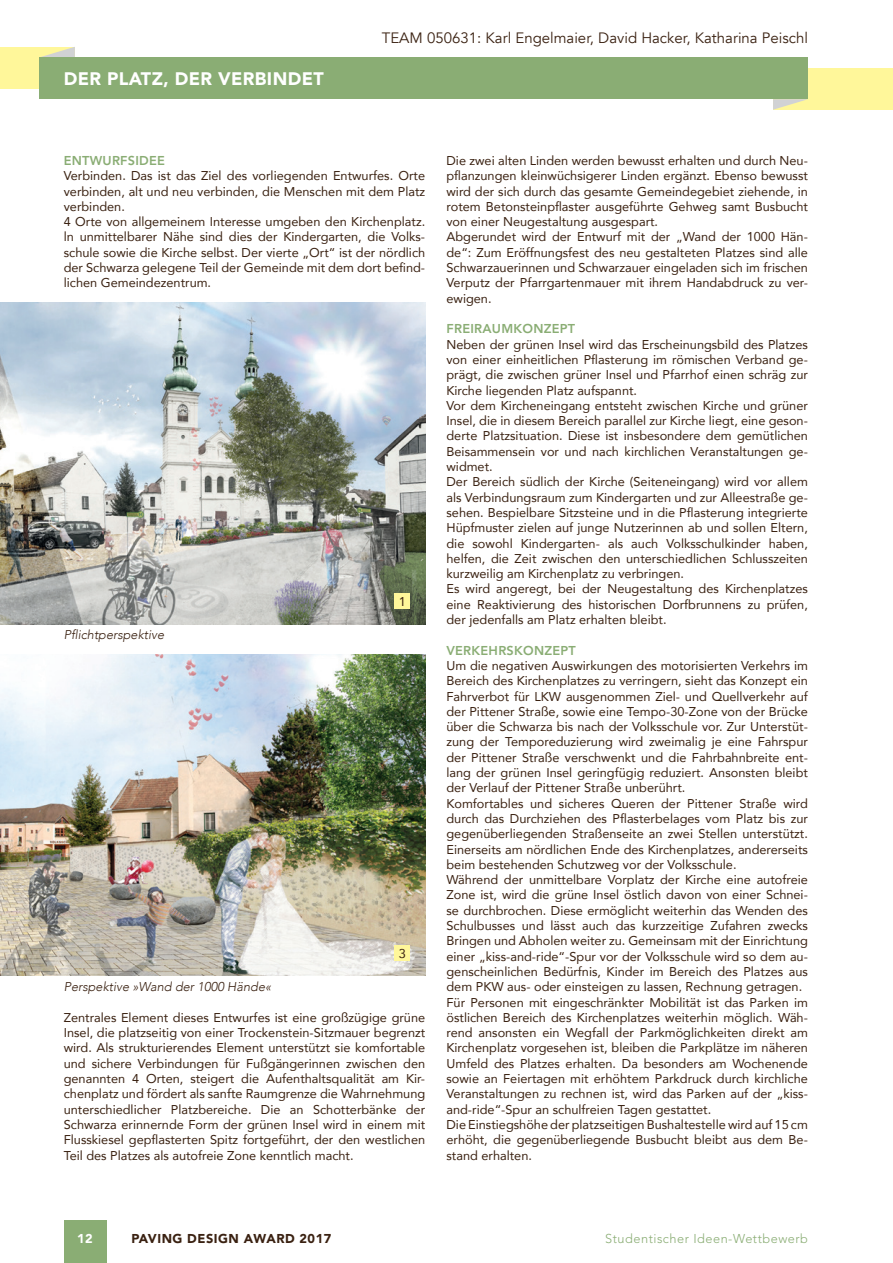
<style>
.page{position:relative;width:893px;height:1263px;background:#fff}
.page>*{position:absolute;margin:0;border:0;box-sizing:border-box;transform-origin:0 0}
.t1{font:900 18px "Avenir";letter-spacing:.02em;color:#fff}
.t2{font:15px "Avenir";color:#3a2111}
.t3{font:12.75px/15.3px "Avenir";color:#3a2111}
.t4{font:italic 300 12.75px "Avenir";color:#3a2111}
.t5{font:800 12.75px "Avenir";letter-spacing:.02em;color:#8aad74}
.t6{font:300 12.75px "Avenir";letter-spacing:.04em;color:#8aad74}
.t7{font:900 12.75px "Avenir";letter-spacing:.04em;color:#3a2111}
.t8{font:900 12.75px "Avenir";color:#fff}
</style>
<div class="page">
<div style="left:773px;top:68px;width:120px;height:42px;background:#fff79a"></div>
<div style="left:0;top:47px;width:75px;height:42px;background:#fff79a"></div>
<svg style="left:41px;top:47px;width:34px;height:10px"></svg>
<div style="left:40px;top:57px;width:768px;height:42px;background:#8aad74"></div>
<div style="left:64px;top:1220px;width:42px;height:43px;background:#8aad74"></div>
<svg style="left:773px;top:99px;width:34px;height:11px"></svg>
<img style="left:0;top:303px;width:425px;height:321px">
<img style="left:0;top:655px;width:425px;height:321px">
<div style="left:395px;top:593px;width:15px;height:16px;background:#fff79a"></div>
<div style="left:395px;top:945px;width:15px;height:16px;background:#fff79a"></div>
<h1 class="t1" style="left:64px;top:68px;width:261px">DER PLATZ, DER VERBINDET</h1>
<p class="t2" style="left:382px;top:28px;width:428px">TEAM 050631: Karl Engelmaier, David Hacker, Katharina Peischl</p>
<p class="t5" style="left:64px;top:153px;width:103px">ENTWURFSIDEE</p>
<p class="t3" style="left:64px;top:168px;width:363px">Verbinden. Das ist das Ziel des vorliegenden Entwurfes. Orte verbinden, alt und neu verbinden, die Menschen mit dem Platz verbinden.<br>4 Orte von allgemeinem Interesse umgeben den Kirchenplatz. ln unmittelbarer Nähe sind dies der Kindergarten, die Volks&shy;schule sowie die Kirche selbst. Der vierte „Ort“ ist der nördlich der Schwarza gelegene Teil der Gemeinde mit dem dort befind&shy;lichen Gemeindezentrum.</p>
<p class="t4" style="left:64px;top:627px;width:102px">Pflichtperspektive</p>
<p class="t4" style="left:64px;top:979px;width:209px">Perspektive »Wand der 1000 Hände«</p>
<p class="t3" style="left:399px;top:593px;width:9px">1</p>
<p class="t3" style="left:399px;top:945px;width:9px">3</p>
<p class="t3" style="left:64px;top:1009px;width:363px;text-align:justify">Zentrales Element dieses Entwurfes ist eine großzügige grüne Insel, die platzseitig von einer Trockenstein-Sitzmauer begrenzt wird. Als strukturierendes Element unterstützt sie komfortable und sichere Verbindungen für Fußgängerinnen zwischen den genannten 4 Orten, steigert die Aufenthaltsqualität am Kir&shy;chenplatz und fördert als sanfte Raumgrenze die Wahrnehmung unterschiedlicher Platzbereiche. Die an Schotterbänke der Schwarza erinnernde Form der grünen Insel wird in einem mit Flusskiesel gepflasterten Spitz fortgeführt, der den westlichen Teil des Platzes als autofreie Zone kenntlich macht.</p>
<p class="t3" style="left:446px;top:153px;width:363px">Die zwei alten Linden werden bewusst erhalten und durch Neu&shy;pflanzungen kleinwüchsigerer Linden ergänzt. Ebenso bewusst wird der sich durch das gesamte Gemeindegebiet ziehende, in rotem Betonsteinpflaster ausgeführte Gehweg samt Busbucht von einer Neugestaltung ausgespart.<br>Abgerundet wird der Entwurf mit der „Wand der 1000 Hän&shy;de“: Zum Eröffnungsfest des neu gestalteten Platzes sind alle Schwarzauerinnen und Schwarzauer eingeladen sich im frischen Verputz der Pfarrgartenmauer mit ihrem Handabdruck zu ver&shy;ewigen.</p>
<p class="t5" style="left:446px;top:321px;width:130px">FREIRAUMKONZEPT</p>
<p class="t3" style="left:446px;top:336px;width:363px">Neben der grünen Insel wird das Erscheinungsbild des Platzes von einer einheitlichen Pflasterung im römischen Verband ge&shy;prägt, die zwischen grüner Insel und Pfarrhof einen schräg zur Kirche liegenden Platz aufspannt.<br>Vor dem Kircheneingang entsteht zwischen Kirche und grüner Insel, die in diesem Bereich parallel zur Kirche liegt, eine geson&shy;derte Platzsituation. Diese ist insbesondere dem gemütlichen Beisammensein vor und nach kirchlichen Veranstaltungen ge&shy;widmet.<br>Der Bereich südlich der Kirche (Seiteneingang) wird vor allem als Verbindungsraum zum Kindergarten und zur Alleestraße ge&shy;sehen. Bespielbare Sitzsteine und in die Pflasterung integrierte Hüpfmuster zielen auf junge Nutzerinnen ab und sollen Eltern, die sowohl Kindergarten- als auch Volksschulkinder haben, helfen, die Zeit zwischen den unterschiedlichen Schlusszeiten kurzweilig am Kirchenplatz zu verbringen.<br>Es wird angeregt, bei der Neugestaltung des Kirchenplatzes eine Reaktivierung des historischen Dorfbrunnens zu prüfen, der jedenfalls am Platz erhalten bleibt.</p>
<p class="t5" style="left:446px;top:643px;width:131px">VERKEHRSKONZEPT</p>
<p class="t3" style="left:446px;top:657px;width:363px">Um die negativen Auswirkungen des motorisierten Verkehrs im Bereich des Kirchenplatzes zu verringern, sieht das Konzept ein Fahrverbot für LKW ausgenommen Ziel- und Quellverkehr auf der Pittener Straße, sowie eine Tempo-30-Zone von der Brücke über die Schwarza bis nach der Volksschule vor. Zur Unterstüt&shy;zung der Temporeduzierung wird zweimalig je eine Fahrspur der Pittener Straße verschwenkt und die Fahrbahnbreite ent&shy;lang der grünen Insel geringfügig reduziert. Ansonsten bleibt der Verlauf der Pittener Straße unberührt.<br>Komfortables und sicheres Queren der Pittener Straße wird durch das Durchziehen des Pflasterbelages vom Platz bis zur gegenüberliegenden Straßenseite an zwei Stellen unterstützt.<br>Einerseits am nördlichen Ende des Kirchenplatzes, andererseits beim bestehenden Schutzweg vor der Volksschule.<br>Während der unmittelbare Vorplatz der Kirche eine autofreie Zone ist, wird die grüne Insel östlich davon von einer Schnei&shy;se durchbrochen. Diese ermöglicht weiterhin das Wenden des Schulbusses und lässt auch das kurzzeitige Zufahren zwecks Bringen und Abholen weiter zu. Gemeinsam mit der Einrichtung einer „kiss-and-ride“-Spur vor der Volksschule wird so dem au&shy;genscheinlichen Bedürfnis, Kinder im Bereich des Platzes aus dem PKW aus- oder einsteigen zu lassen, Rechnung getragen.<br>Für Personen mit eingeschränkter Mobilität ist das Parken im östlichen Bereich des Kirchenplatzes weiterhin möglich. Wäh&shy;rend ansonsten ein Wegfall der Parkmöglichkeiten direkt am Kirchenplatz vorgesehen ist, bleiben die Parkplätze im näheren Umfeld des Platzes erhalten. Da besonders am Wochenende sowie an Feiertagen mit erhöhtem Parkdruck durch kirchliche Veranstaltungen zu rechnen ist, wird das Parken auf der „kiss&shy;and-ride“-Spur an schulfreien Tagen gestattet.<br>Die Einstiegshöhe der platzseitigen Bushaltestelle wird auf 15 cm erhöht, die gegenüberliegende Busbucht bleibt aus dem Be&shy;stand erhalten.</p>
<p class="t8" style="left:77px;top:1231px;width:17px">12</p>
<p class="t7" style="left:131px;top:1231px;width:201px">PAVING DESIGN AWARD 2017</p>
<p class="t6" style="left:605px;top:1231px;width:204px">Studentischer Ideen-Wettbewerb</p>
</div>
